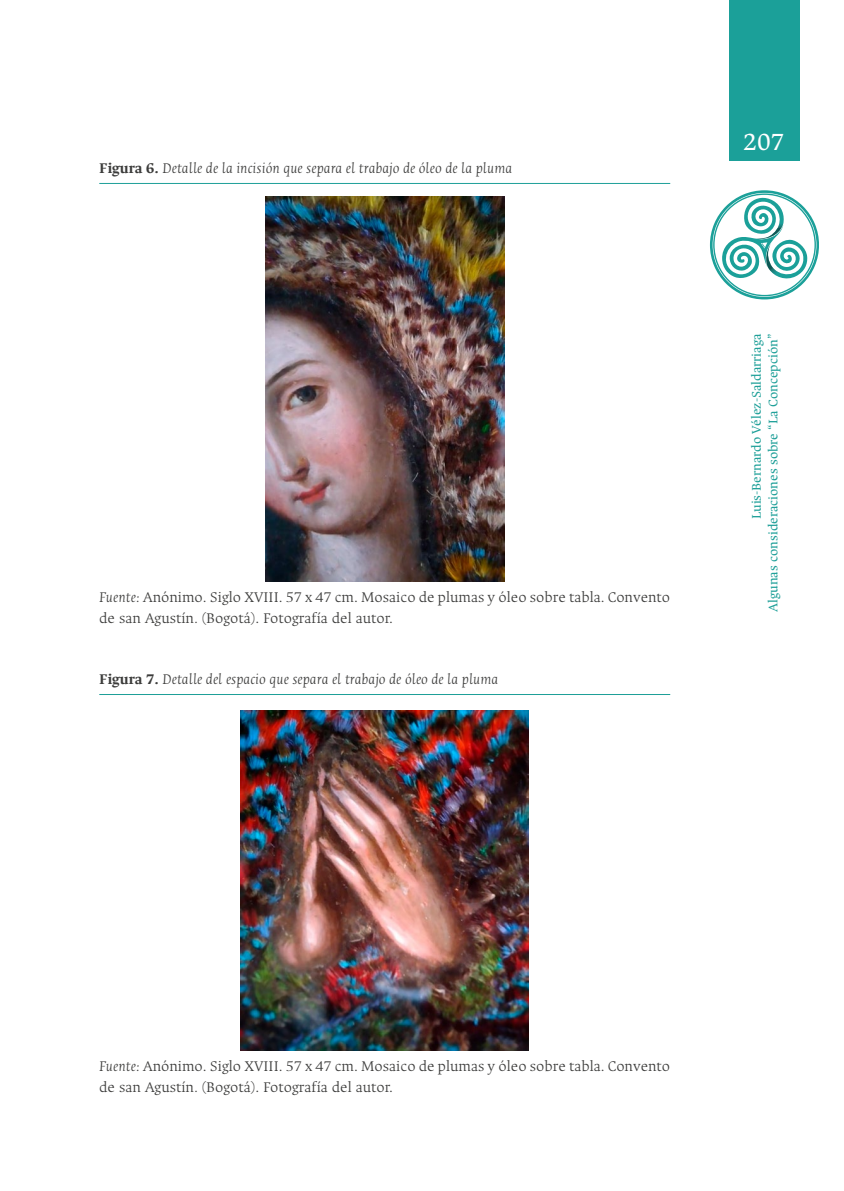
<style>
.page{position:relative;width:844px;height:1191px;background:#fff}
.page>*{position:absolute;margin:0;border:0;box-sizing:border-box;transform-origin:0 0}
.t1{font:26.25px "Ancizar Serif";color:#fff}
.t2{font:300 15.75px/21px "Ancizar Serif";color:#3c3c3b}
.t3{font:italic 300 15.75px "Ancizar Serif";color:#3c3c3b}
.t4{font:14px/16.8px "Ancizar Serif";color:#1d9f98;text-align:right}
.s1{font-weight:700;font-style:normal}
.s2{font-style:italic}
</style>
<div class="page">
<div style="left:728px;top:0;width:71px;height:161px;background:#1ba099"></div>
<svg style="left:710px;top:190px;width:108px;height:109px"></svg>
<hr style="left:99px;top:183px;width:571px;height:1px;background:#1d9f98">
<hr style="left:99px;top:694px;width:571px;height:1px;background:#1d9f98">
<img style="left:265px;top:197px;width:239px;height:384px">
<img style="left:240px;top:710px;width:288px;height:340px">
<p class="t3" style="left:99px;top:159px;width:414px"><span class="s1">Figura 6.</span> Detalle de la incisión que separa el trabajo de óleo de la pluma</p>
<p class="t2" style="left:99px;top:586px;width:572px"><span class="s2">Fuente:</span> Anónimo. Siglo XVIII. 57 x 47 cm. Mosaico de plumas y óleo sobre tabla. Convento de san Agustín<span class="s2">.</span> (Bogotá). Fotografía del autor.</p>
<p class="t3" style="left:99px;top:670px;width:400px"><span class="s1">Figura 7.</span> Detalle del espacio que separa el trabajo de óleo de la pluma</p>
<h1 class="t1" style="left:743px;top:126px;width:43px">207</h1>
<p class="t4" style="left:747px;top:611px;width:279px;rotate:-90deg">Luis-Bernardo Vélez-Saldarriaga<br>Algunas consideraciones sobre “La Concepción”</p>
<p class="t2" style="left:99px;top:1055px;width:572px"><span class="s2">Fuente:</span> Anónimo. Siglo XVIII. 57 x 47 cm. Mosaico de plumas y óleo sobre tabla. Convento de san Agustín<span class="s2">.</span> (Bogotá). Fotografía del autor.</p>
</div>
